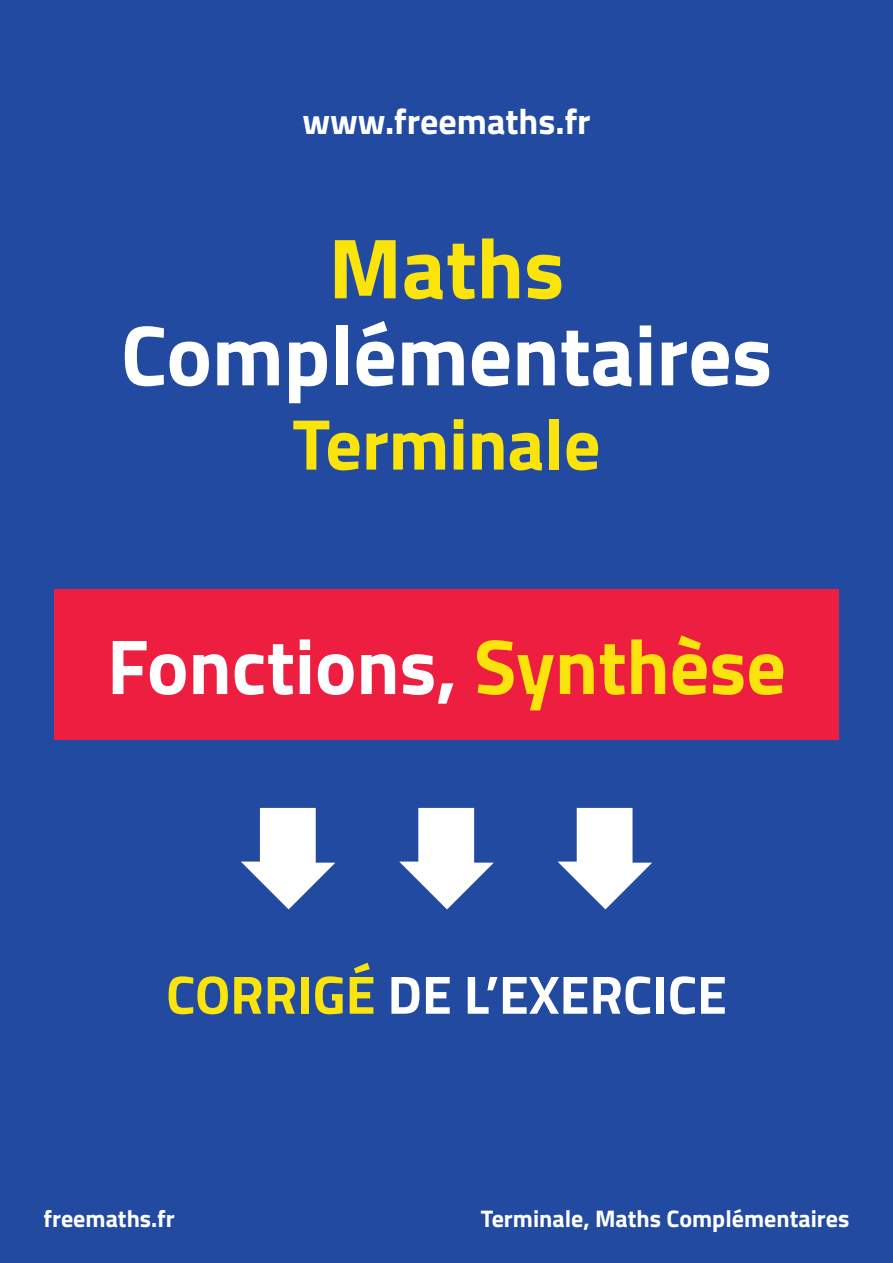
<style>
.page{position:relative;width:893px;height:1263px;background:#214aa0}
.page>*{position:absolute;margin:0;border:0;box-sizing:border-box;transform-origin:0 0}
.t1{font:700 85.5px "Titillium";color:#fff}
.t2{font:700 85.5px "Titillium";color:#fbe30c}
.t3{font:700 78px "Titillium";color:#fff}
.t4{font:700 72px "Titillium";color:#fbe30c}
.t5{font:700 54px "Titillium";color:#fff}
.t6{font:700 36px "Titillium";color:#fff}
.t7{font:700 24px "Titillium";color:#fff}
.s1{color:#fbe30c}
</style>
<div class="page">
<svg style="left:241px;top:808px;width:94px;height:101px"></svg>
<svg style="left:399px;top:808px;width:95px;height:101px"></svg>
<svg style="left:558px;top:808px;width:94px;height:101px"></svg>
<div style="left:54px;top:589px;width:785px;height:151px;background:#ed1e40"></div>
<h3 class="t6" style="left:302px;top:94px;width:290px">www.freemaths.fr</h3>
<h1 class="t2" style="left:329px;top:203px;width:237px">Maths</h1>
<h1 class="t1" style="left:121px;top:290px;width:653px">Complémentaires</h1>
<h3 class="t4" style="left:292px;top:389px;width:310px">Terminale</h3>
<p class="t3" style="left:107px;top:607px;width:681px">Fonctions, <span class="s1">Synthèse</span></p>
<p class="t5" style="left:166px;top:953px;width:562px"><span class="s1">CORRIGÉ</span> DE L’EXERCICE</p>
<p class="t7" style="left:44px;top:1200px;width:133px">freemaths.fr</p>
<p class="t7" style="left:481px;top:1200px;width:370px">Terminale, Maths Complémentaires</p>
</div>
